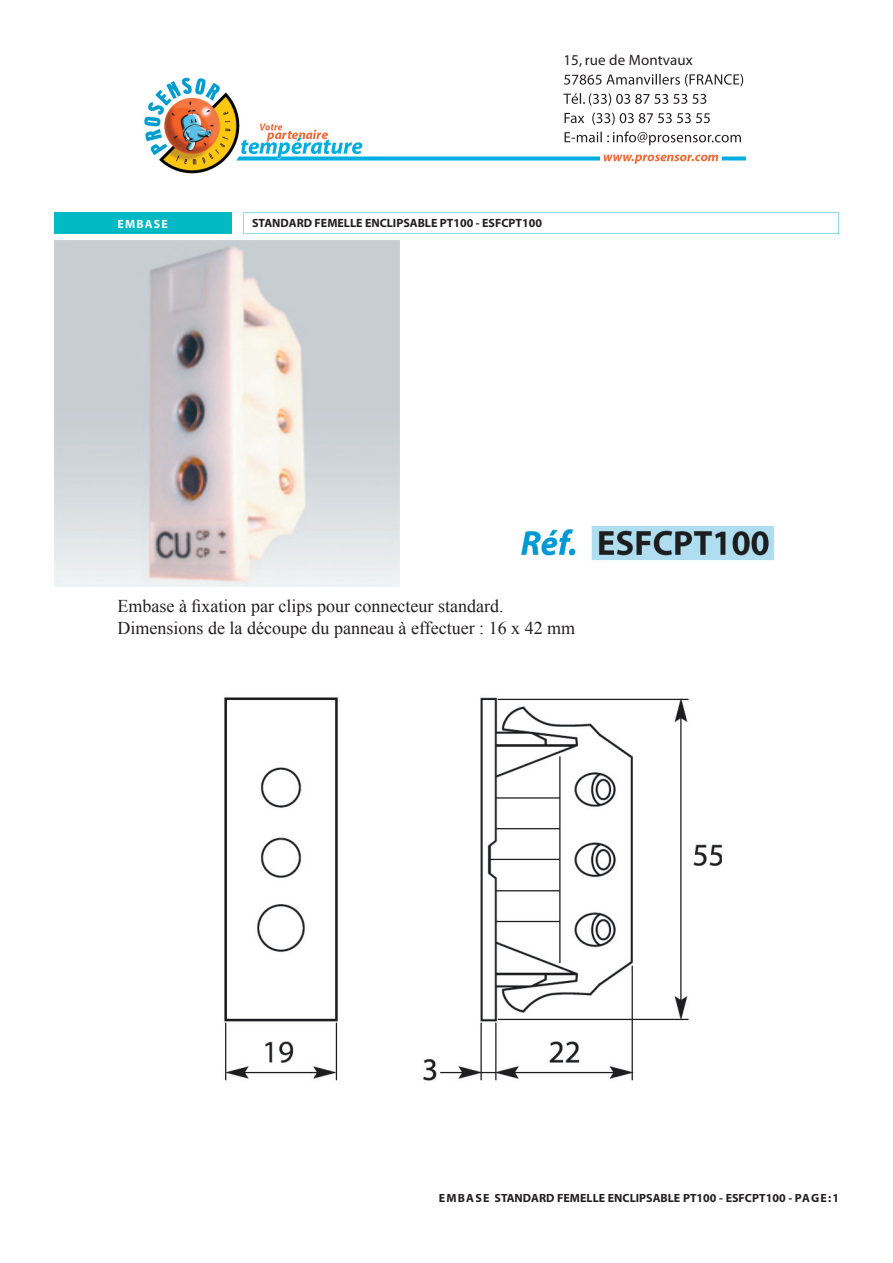
<style>
.page{position:relative;width:893px;height:1263px;background:#fff}
.page>*{position:absolute;margin:0;border:0;box-sizing:border-box;transform-origin:0 0}
.t1{font:18px/21.6px "Times New Roman";color:#231f20}
.t2{font:15px "Myriad";letter-spacing:.01em;color:#231f20}
.t3{font:700 12px "Myriad";color:#231f20}
.t4{font:700 12px "Myriad";letter-spacing:.1em;color:#fff}
</style>
<div class="page">
<img style="left:144px;top:73px;width:602px;height:101px">
<img style="left:564px;top:74px;width:179px;height:12px">
<img style="left:563px;top:93px;width:143px;height:13px">
<img style="left:565px;top:113px;width:145px;height:12px">
<img style="left:565px;top:131px;width:176px;height:14px">
<div style="left:54px;top:212px;width:177px;height:22px;background:#00b9c3"></div>
<svg style="left:243px;top:212px;width:596px;height:22px"></svg>
<img style="left:54px;top:241px;width:345px;height:345px">
<img style="left:224px;top:697px;width:498px;height:384px">
<img style="left:521px;top:526px;width:254px;height:35px">
<p class="t2" style="left:563px;top:53px;width:131px">15, rue de Montvaux</p>
<p class="t4" style="left:117px;top:217px;width:52px">EMBASE</p>
<p class="t3" style="left:252px;top:217px;width:291px">STANDARD FEMELLE ENCLIPSABLE PT100 - ESFCPT100</p>
<h1 class="t1" style="left:118px;top:595px;width:459px">Embase à fixation par clips pour connecteur standard.<br>Dimensions de la découpe du panneau à effectuer : 16 x 42 mm</h1>
<p class="t3" style="left:439px;top:1192px;width:401px">EMBASE STANDARD FEMELLE ENCLIPSABLE PT100 - ESFCPT100 - PAGE:1</p>
</div>
